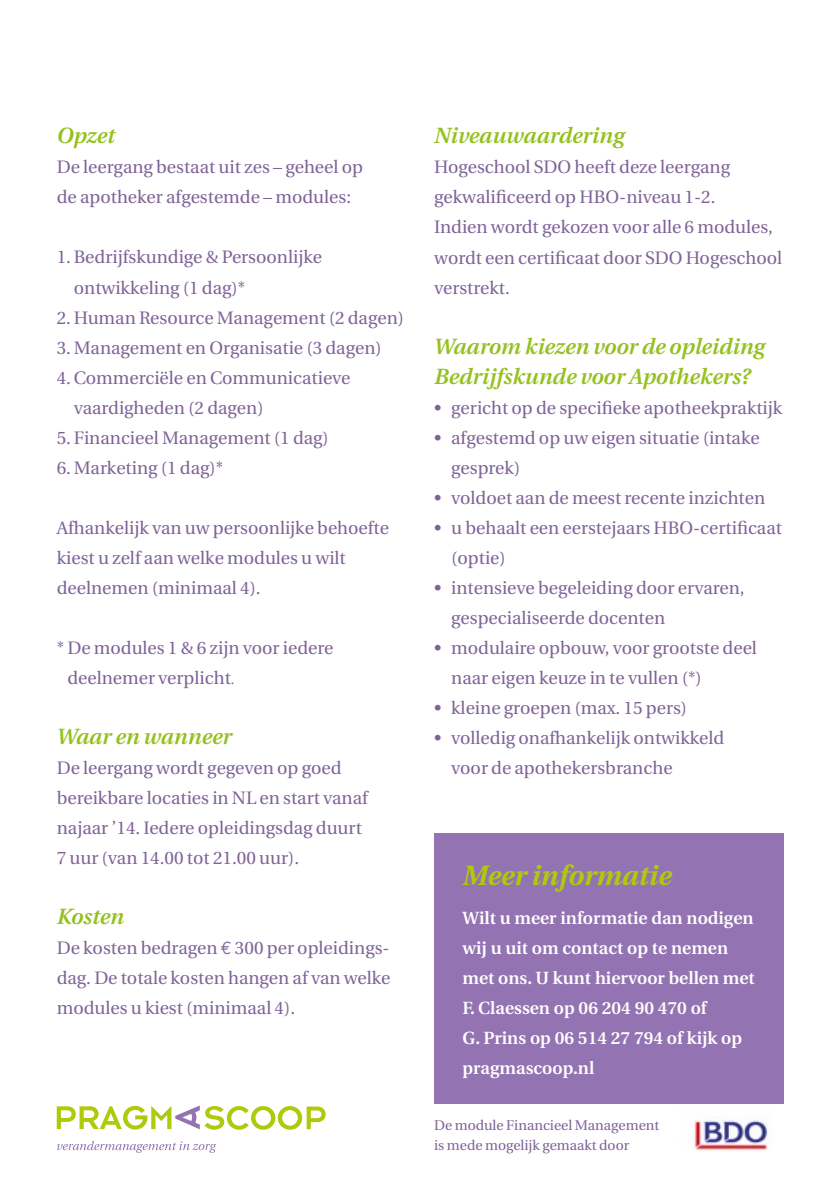
<style>
.page{position:relative;width:840px;height:1191px;background:#fff}
.page>*{position:absolute;margin:0;border:0;box-sizing:border-box;transform-origin:0 0}
.t1{font:italic 700 28px "Utopia";color:#afca0b}
.t2{font:italic 600 22px/30px "Utopia";color:#95c11f}
.t3{font:18px/30px "Utopia";color:#7f6398}
.t4{font:600 17.6px/30px "Utopia";color:#fff}
.t5{font:14px/20px "Utopia";color:#7f6398}
.s1{font-size:14px}
.s2{font-family:"Euro Mono"}
</style>
<div class="page">
<hr style="left:839px;top:880px;width:1px;height:311px;background:#afca0b">
<hr style="left:839px;top:0;width:1px;height:943px;background:#fff">
<div style="left:434px;top:833px;width:348px;height:270px;background:#9373b1"></div>
<img style="left:693px;top:1109px;width:75px;height:42px">
<svg style="left:57px;top:1141px;width:159px;height:12px"></svg>
<svg style="left:57px;top:1105px;width:268px;height:24px"></svg>
<p class="t2" style="left:57px;top:121px;width:60px">Opzet</p>
<p class="t3" style="left:57px;top:153px;width:307px">De leergang bestaat uit zes – geheel op de apotheker afgestemde – modules:</p>
<p class="t3" style="left:57px;top:243px;width:267px">1.Bedrijfskundige &amp; Persoonlijke</p>
<p class="t3" style="left:74px;top:273px;width:173px">ontwikkeling (1 dag)*</p>
<p class="t3" style="left:57px;top:303px;width:349px">2.Human Resource Management (2 dagen)</p>
<p class="t3" style="left:57px;top:333px;width:326px">3.Management en Organisatie (3 dagen)</p>
<p class="t3" style="left:57px;top:363px;width:295px">4.Commerciële en Communicatieve</p>
<p class="t3" style="left:74px;top:393px;width:191px">vaardigheden (2 dagen)</p>
<p class="t3" style="left:57px;top:423px;width:273px">5. Financieel Management (1 dag)<br>6.Marketing (1 dag)*</p>
<p class="t3" style="left:57px;top:513px;width:333px">Afhankelijk van uw persoonlijke behoefte kiest u zelf aan welke modules u wilt deelnemen (minimaal 4).</p>
<p class="t3" style="left:67px;top:633px;width:267px;text-indent:-11px">* De modules 1 &amp; 6 zijn voor iedere deelnemer verplicht<span class="s1">.</span></p>
<p class="t2" style="left:57px;top:721px;width:176px">Waar en wanneer</p>
<p class="t3" style="left:57px;top:753px;width:312px">De leergang wordt gegeven op goed bereikbare locaties in NL en start vanaf najaar ’14. Iedere opleidingsdag duurt 7 uur (van 14.00 tot 21.00 uur).</p>
<p class="t2" style="left:57px;top:901px;width:69px">Kosten</p>
<p class="t3" style="left:57px;top:933px;width:335px;text-align:justify">De kosten bedragen <span class="s2">€</span> 300 per opleidings&shy;dag. De totale kosten hangen af van welke modules u kiest (minimaal 4).</p>
<p class="t2" style="left:434px;top:121px;width:191px">Niveauwaardering</p>
<p class="t3" style="left:434px;top:153px;width:349px">Hogeschool SDO heeft deze leergang gekwalificeerd op HBO-niveau 1-2.<br>Indien wordt gekozen voor alle 6 modules, wordt een certificaat door SDO Hogeschool verstrekt.</p>
<p class="t2" style="left:434px;top:331px;width:332px">Waarom kiezen voor de opleiding<br>Bedrijfskunde voor Apothekers?</p>
<p class="t3" style="left:434px;top:393px;width:349px">• gericht op de specifieke apotheekpraktijk</p>
<p class="t3" style="left:451px;top:423px;width:310px;text-indent:-17px">• afgestemd op uw eigen situatie (intake gesprek)</p>
<p class="t3" style="left:434px;top:483px;width:332px">• voldoet aan de meest recente inzichten</p>
<p class="t3" style="left:451px;top:513px;width:332px;text-indent:-17px">• u behaalt een eerstejaars HBO-certificaat (optie)</p>
<p class="t3" style="left:451px;top:573px;width:295px;text-indent:-17px">• intensieve begeleiding door ervaren, gespecialiseerde docenten</p>
<p class="t3" style="left:451px;top:633px;width:307px;text-indent:-17px">• modulaire opbouw, voor grootste deel naar eigen keuze in te vullen (*)</p>
<p class="t3" style="left:434px;top:693px;width:254px">• kleine groepen (max. 15 pers)</p>
<p class="t3" style="left:451px;top:723px;width:274px;text-indent:-17px">• volledig onafhankelijk ontwikkeld voor de apothekersbranche</p>
<h1 class="t1" style="left:462px;top:859px;width:210px">Meer informatie</h1>
<p class="t4" style="left:462px;top:903px;width:293px">Wilt u meer informatie dan nodigen wij u uit om contact op te nemen met ons. U kunt hiervoor bellen met<br>F. Claessen op 06 204 90 470 of<br>G. Prins op 06 514 27 794 of kijk op pragmascoop.nl</p>
<p class="t5" style="left:434px;top:1115px;width:226px">De module Financieel Management is mede mogelijk gemaakt door</p>
</div>
